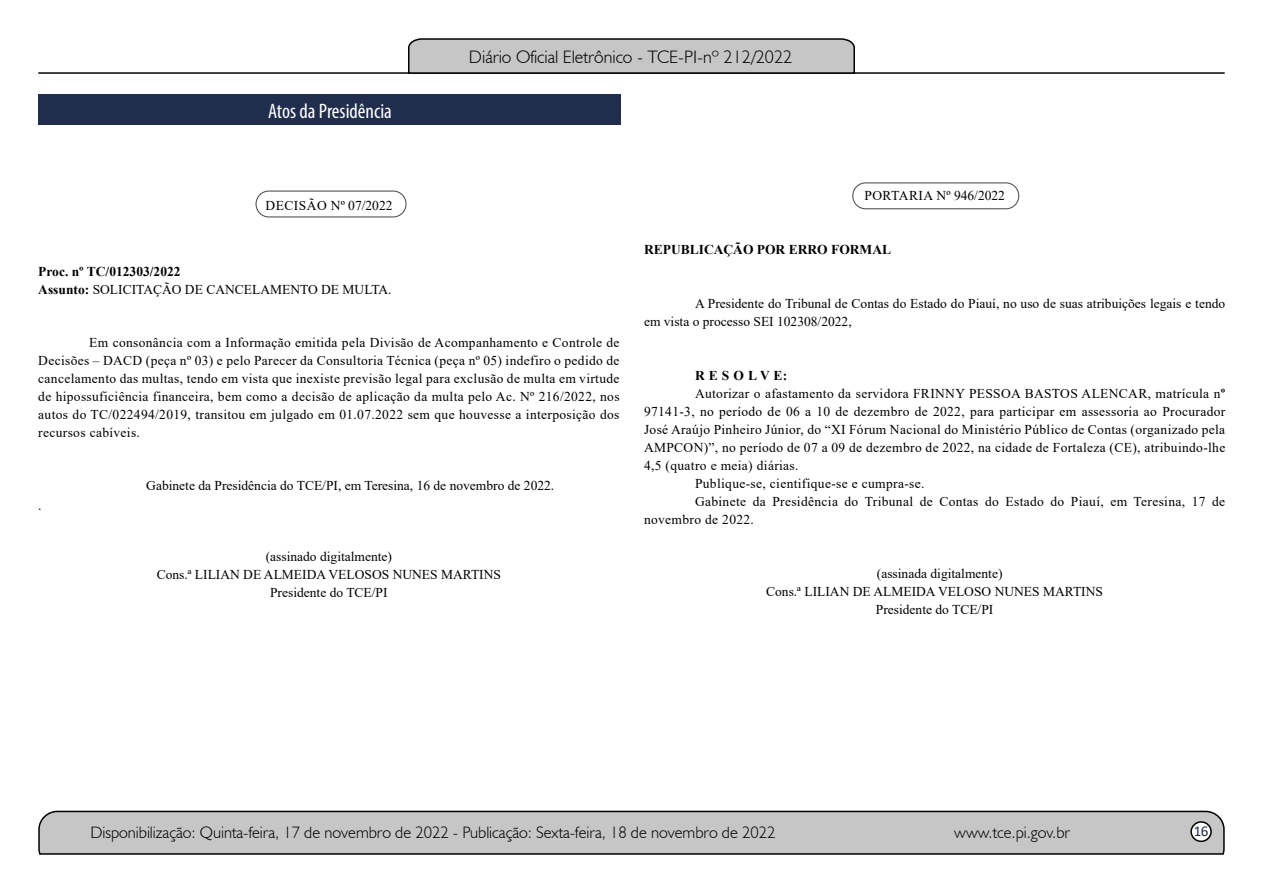
<style>
.page{position:relative;width:1263px;height:893px;background:#fff}
.page>*{position:absolute;margin:0;border:0;box-sizing:border-box;transform-origin:0 0}
.t1{font:condensed 21px "Myriad Pro";color:#fff}
.t2{font:300 18px "Humanist 521 BT";color:#000}
.t3{font:300 16.5px "Humanist 521 BT";color:#000}
.t4{font:15px "Calibri";color:#212d4c}
.t5{font:13.5px/18px "Times New Roman";letter-spacing:.025em;color:#000;text-align:justify}
.t6{font:13.5px/18px "Times New Roman";color:#000}
.t7{font:700 13.5px "Times New Roman";color:#000}
.s1{font-weight:700}
</style>
<div class="page">
<svg style="left:38px;top:810px;width:1187px;height:45px;background:#b9b9b9"></svg>
<div style="left:1191px;top:822px;width:20px;height:19px;background:#fff;border-radius:50%"></div>
<div style="left:1190px;top:821px;width:22px;height:21px;border:2px solid #000;border-radius:50%"></div>
<hr style="left:38px;top:72px;width:1187px;height:2px;background:#000">
<svg style="left:407px;top:38px;width:449px;height:36px;background:#b4b4b4"></svg>
<div style="left:39px;top:94px;width:582px;height:31px;background:#212d4c"></div>
<div style="left:852px;top:182px;width:167px;height:27px;border:1px solid #575756;border-radius:13px"></div>
<div style="left:255px;top:191px;width:151px;height:27px;border:1px solid #575756;border-radius:13px"></div>
<h1 class="t1" style="left:268px;top:98px;width:125px">Atos da Presidência</h1>
<p class="t5" style="left:265px;top:196px;width:128px">DECISÃO Nº 07/2022</p>
<p class="t6" style="left:38px;top:262px;width:355px"><span class="s1">Proc. nº TC/012303/2022<br>Assunto:</span> SOLICITAÇÃO DE CANCELAMENTO DE MULTA.</p>
<h2 class="t2" style="left:469px;top:46px;width:325px">Diário Oficial Eletrônico - TCE-PI-nº 212/2022</h2>
<p class="t6" style="left:864px;top:186px;width:142px">PORTARIA Nº 946/2022</p>
<p class="t7" style="left:644px;top:240px;width:249px">REPUBLICAÇÃO POR ERRO FORMAL</p>
<p class="t6" style="left:644px;top:294px;width:583px;text-indent:51px">A Presidente do Tribunal de Contas do Estado do Piauí, no uso de suas atribuições legais e tendo em vista o processo SEI 102308/2022,</p>
<p class="t5" style="left:38px;top:333px;width:583px;text-indent:51px">Em consonância com a Informação emitida pela Divisão de Acompanhamento e Controle de Decisões – DACD (peça nº 03) e pelo Parecer da Consultoria Técnica (peça nº 05) indefiro o pedido de cancelamento das multas, tendo em vista que inexiste previsão legal para exclusão de multa em virtude de hipossuficiência financeira, bem como a decisão de aplicação da multa pelo Ac. Nº 216/2022, nos autos do TC/022494/2019, transitou em julgado em 01.07.2022 sem que houvesse a interposição dos recursos cabíveis.</p>
<p class="t5" style="left:38px;top:496px;width:5px">.</p>
<p class="t6" style="left:146px;top:476px;width:409px">Gabinete da Presidência do TCE/PI, em Teresina, 16 de novembro de 2022.</p>
<p class="t6" style="left:157px;top:547px;width:346px;text-align:center">(assinado digitalmente)<br>Cons.ª LILIAN DE ALMEIDA VELOSOS NUNES MARTINS<br>Presidente do TCE/PI</p>
<p class="t7" style="left:695px;top:366px;width:94px">R E S O L V E:</p>
<p class="t5" style="left:695px;top:384px;width:532px">Autorizar o afastamento da servidora FRINNY PESSOA BASTOS ALENCAR, matrícula n<span class="s1">º</span></p>
<p class="t5" style="left:644px;top:402px;width:583px">97141-3, no período de 06 a 10 de dezembro de 2022, para participar em assessoria ao Procurador</p>
<p class="t5" style="left:644px;top:420px;width:583px">José Araújo Pinheiro Júnior, do “XI Fórum Nacional do Ministério Público de Contas (organizado pela</p>
<p class="t5" style="left:644px;top:438px;width:583px">AMPCON)”, no período de 07 a 09 de dezembro de 2022, na cidade de Fortaleza (CE), atribuindo-lhe</p>
<p class="t5" style="left:644px;top:456px;width:156px">4,5 (quatro e meia) diárias.</p>
<p class="t5" style="left:695px;top:474px;width:231px">Publique-se, cientifique-se e cumpra-se.</p>
<p class="t5" style="left:695px;top:492px;width:532px">Gabinete da Presidência do Tribunal de Contas do Estado do Piauí, em Teresina, 17 de</p>
<p class="t5" style="left:644px;top:510px;width:112px">novembro de 2022.</p>
<p class="t6" style="left:877px;top:564px;width:127px">(assinada digitalmente)</p>
<p class="t6" style="left:766px;top:582px;width:338px">Cons.ª LILIAN DE ALMEIDA VELOSO NUNES MARTINS</p>
<p class="t6" style="left:876px;top:600px;width:119px">Presidente do TCE/PI</p>
<p class="t3" style="left:90px;top:822px;width:686px">Disponibilização: Quinta-feira, 17 de novembro de 2022 - Publicação: Sexta-feira, 18 de novembro de 2022</p>
<p class="t3" style="left:954px;top:822px;width:117px">www.tce.pi.gov.br</p>
<p class="t4" style="left:1194px;top:821px;width:16px">16</p>
</div>
